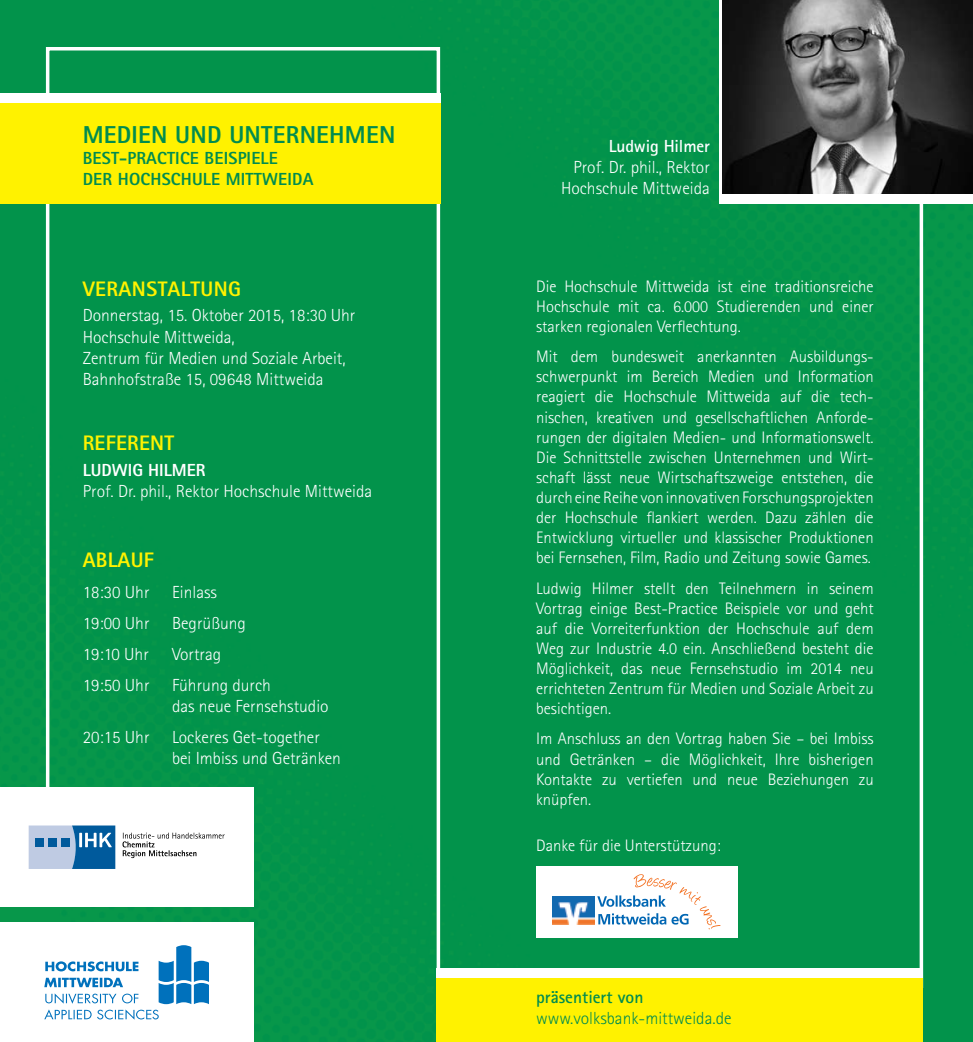
<style>
.page{position:relative;width:973px;height:1042px;background:#fff}
.page>*{position:absolute;margin:0;border:0;box-sizing:border-box;transform-origin:0 0}
.t1{font:800 24.5px "Rotis Sans Serif";letter-spacing:.01em;color:#008c4f}
.t2{font:800 21px "Rotis Sans Serif";letter-spacing:.015em;color:#fff200}
.t3{font:300 17.5px/21px "Rotis Sans Serif";color:#fff}
.t4{font:800 17.5px/21px "Rotis Sans Serif";letter-spacing:.01em;color:#008c4f}
.t5{font:300 17.5px "Rotis Sans Serif";color:#008c4f}
.t6{font:700 17.5px "Rotis Sans Serif";color:#008c4f}
.t7{font:800 17.5px "Rotis Sans Serif";color:#fff}
.t8{font:700 17.5px "Rotis Sans Serif";letter-spacing:-.01em;color:#fff}
.t9{font:300 16.62px/20.1px "Rotis Sans Serif";color:#fff;text-align:justify}
</style>
<div class="page">
<div style="left:0;top:0;width:972px;height:1042px;background:#02934b"></div>
<div style="left:44px;top:0;width:880px;height:990px;background:#02934b"></div>
<div style="left:0;top:94px;width:440px;height:110px;background:#fff200"></div>
<div style="left:0;top:93px;width:440px;height:10px;background:#fff"></div>
<div style="left:436px;top:972px;width:486px;height:70px;background:#fff200"></div>
<div style="left:719px;top:0;width:253px;height:204px;background:#fff"></div>
<div style="left:436px;top:967px;width:486px;height:10px;background:#fff"></div>
<img style="left:722px;top:0;width:250px;height:194px">
<div style="left:0;top:923px;width:253px;height:119px;background:#fff"></div>
<div style="left:0;top:788px;width:253px;height:119px;background:#fff"></div>
<svg style="left:29px;top:825px;width:86px;height:44px;background:#709dc6"></svg>
<div style="left:35px;top:839px;width:9px;height:8px;background:#005a9c"></div>
<div style="left:48px;top:839px;width:9px;height:8px;background:#005a9c"></div>
<div style="left:61px;top:839px;width:9px;height:8px;background:#005a9c"></div>
<svg style="left:122px;top:832px;width:102px;height:26px"></svg>
<svg style="left:44px;top:945px;width:165px;height:74px"></svg>
<div style="left:536px;top:866px;width:201px;height:72px;background:#fff"></div>
<svg style="left:597px;top:874px;width:123px;height:55px"></svg>
<img style="left:552px;top:896px;width:42px;height:29px">
<h1 class="t1" style="left:83px;top:119px;width:279px">MEDIEN UND UNTERNEHMEN</h1>
<p class="t4" style="left:83px;top:148px;width:232px">BEST-PRACTICE BEISPIELE<br>DER HOCHSCHULE MITTWEIDA</p>
<p class="t2" style="left:83px;top:275px;width:160px">VE RANSTALTUNG</p>
<p class="t3" style="left:83px;top:305px;width:274px">Donnerstag, 15. Oktober 2015, 18:30 Uhr Hochschule Mittweida,<br>Zentrum für Medien und Soziale Arbeit, Bahnhofstraße 15, 09648 Mittweida</p>
<p class="t2" style="left:83px;top:429px;width:93px">REFERENT</p>
<p class="t7" style="left:83px;top:459px;width:124px">LUDWIG HILMER</p>
<p class="t3" style="left:83px;top:480px;width:291px">Prof. Dr. phil., Rektor Hochschule Mittweida</p>
<p class="t2" style="left:83px;top:546px;width:73px">ABLAUF</p>
<p class="t3" style="left:83px;top:581px;width:68px">18:30 Uhr</p>
<p class="t3" style="left:172px;top:581px;width:47px">Einlass</p>
<p class="t3" style="left:83px;top:612px;width:68px">19:00 Uhr</p>
<p class="t3" style="left:172px;top:612px;width:75px">Begrüßung</p>
<p class="t3" style="left:83px;top:643px;width:68px">19:10 Uhr</p>
<p class="t3" style="left:172px;top:643px;width:51px">Vortrag</p>
<p class="t3" style="left:83px;top:674px;width:68px">19:50 Uhr</p>
<p class="t3" style="left:172px;top:674px;width:158px">Führung durch<br>das neue Fernsehstudio</p>
<p class="t3" style="left:83px;top:726px;width:68px">20:15 Uhr</p>
<p class="t3" style="left:172px;top:726px;width:170px">Lockeres Get-together bei Imbiss und Getränken</p>
<p class="t8" style="left:608px;top:135px;width:102px">Ludwig H ilmer</p>
<p class="t3" style="left:561px;top:156px;width:150px;text-align:right">Prof. Dr. phil., Rektor<br>Hochschule Mittweida</p>
<p class="t9" style="left:536px;top:276px;width:339px">Die Hochschule Mittweida ist eine traditionsreiche Hochschule mit ca. 6.000 Studierenden und einer starken regionalen Verflechtung.</p>
<p class="t9" style="left:536px;top:346px;width:339px">Mit dem bundesweit anerkannten Ausbildungs&shy;schwerpunkt im Bereich Medien und Information reagiert die Hochschule Mittweida auf die tech&shy;nischen, kreativen und gesellschaftlichen Anforde&shy;rungen der digitalen Medien- und Informationswelt.<br>Die Schnittstelle zwischen Unternehmen und Wirt&shy;schaft lässt neue Wirtschaftszweige entstehen, die durch eine Reihe von innovativen Forschungsprojekten der Hochschule flankiert werden. Dazu zählen die Entwicklung virtueller und klassischer Produktionen bei Fernsehen, Film, Radio und Zeitung sowie Games.</p>
<p class="t9" style="left:536px;top:578px;width:339px">Ludwig Hilmer stellt den Teilnehmern in seinem Vortrag einige Best-Practice Beispiele vor und geht auf die Vorreiterfunktion der Hochschule auf dem Weg zur Industrie 4.0 ein. Anschließend besteht die Möglichkeit, das neue Fernsehstudio im 2014 neu errichteten Zentrum für Medien und Soziale Arbeit zu besichtigen.</p>
<p class="t9" style="left:536px;top:729px;width:339px">Im Anschluss an den Vortrag haben Sie – bei Imbiss und Getränken – die Möglichkeit, Ihre bisherigen Kontakte zu vertiefen und neue Beziehungen zu knüpfen.</p>
<p class="t9" style="left:536px;top:835px;width:186px">Danke für die Unterstützung:</p>
<p class="t6" style="left:536px;top:985px;width:109px">präsentiert von</p>
<p class="t5" style="left:536px;top:1007px;width:197px">www.volksbank-mittweida.de</p>
</div>
